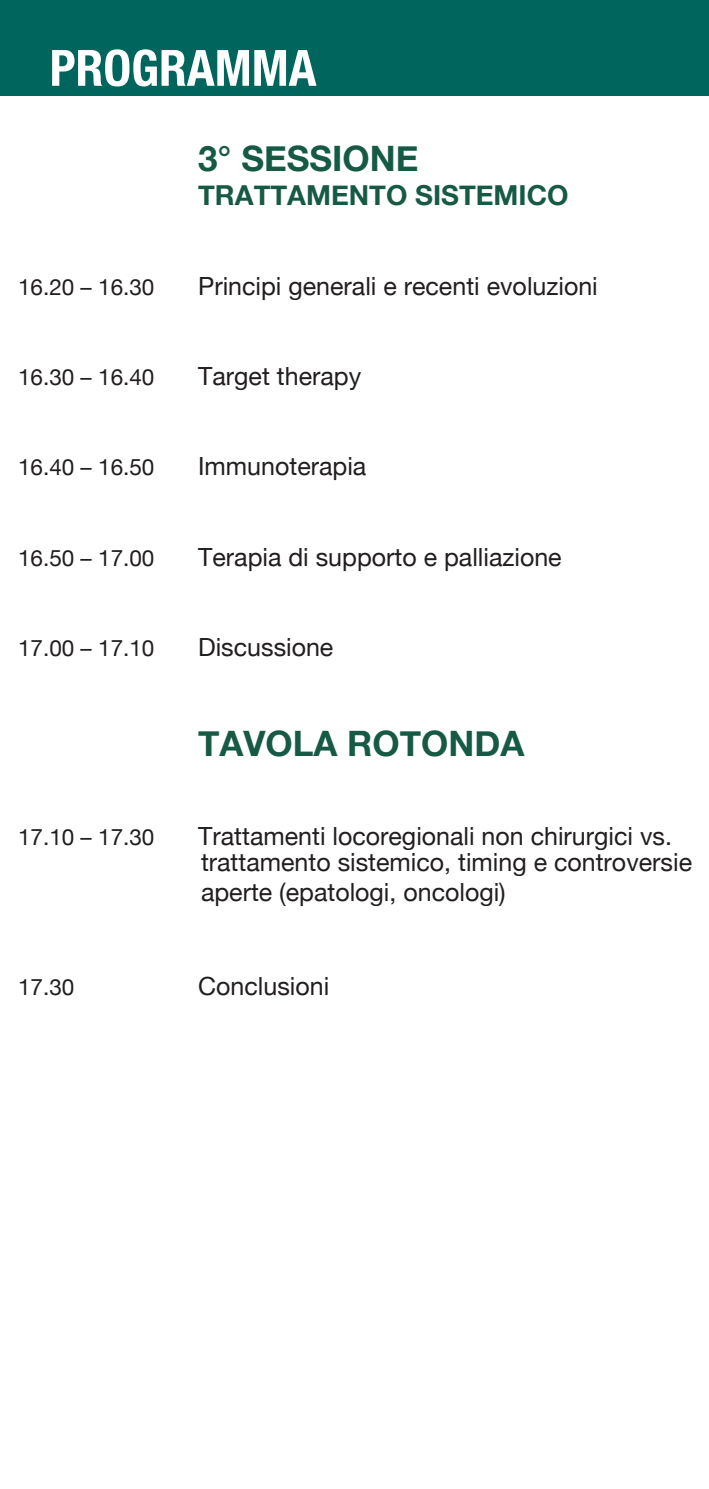
<style>
.page{position:relative;width:709px;height:1489px;background:#fff}
.page>*{position:absolute;margin:0;border:0;box-sizing:border-box;transform-origin:0 0}
.t1{font:700 condensed 50px "Helvetica Neue";color:#fff}
.t2{font:700 35px "Helvetica Neue";color:#165a46}
.t3{font:700 27.5px "Helvetica Neue";color:#165a46}
.t4{font:25px/30px "Helvetica Neue";color:#221e1f}
.t5{font:22.5px "Helvetica Neue";color:#221e1f}
</style>
<div class="page">
<div style="left:0;top:0;width:709px;height:95px;background:#00665d"></div>
<p class="t1" style="left:50px;top:38px;width:268px">PROGRAMMA</p>
<h2 class="t2" style="left:198px;top:131px;width:222px">3° SESSIONE</h2>
<p class="t3" style="left:198px;top:174px;width:372px">TRATTAMENTO SISTEMICO</p>
<p class="t5" style="left:18px;top:271px;width:138px">16.20 – 16.30</p>
<p class="t4" style="left:198px;top:273px;width:401px">Principi generali e recenti evoluzioni</p>
<p class="t5" style="left:18px;top:361px;width:138px">16.30 – 16.40</p>
<p class="t4" style="left:198px;top:363px;width:164px">Target therapy</p>
<p class="t5" style="left:18px;top:451px;width:138px">16.40 – 16.50</p>
<p class="t4" style="left:198px;top:453px;width:170px">Immunoterapia</p>
<p class="t5" style="left:18px;top:541px;width:138px">16.50 – 17.00</p>
<p class="t4" style="left:198px;top:543px;width:365px">Terapia di supporto e palliazione</p>
<p class="t5" style="left:18px;top:631px;width:138px">17.00 – 17.10</p>
<p class="t4" style="left:198px;top:633px;width:137px">Discussione</p>
<h2 class="t2" style="left:198px;top:716px;width:328px">TAVOLA ROTONDA</h2>
<p class="t5" style="left:18px;top:820px;width:138px">17.10 – 17.30</p>
<p class="t4" style="left:198px;top:822px;width:475px">Trattamenti locoregionali non chirurgici vs.</p>
<p class="t5" style="left:18px;top:970px;width:58px">17.30</p>
<p class="t4" style="left:201px;top:848px;width:492px">trattamento sistemico, timing e controversie aperte (epatologi, oncologi)</p>
<p class="t4" style="left:198px;top:972px;width:133px">Conclusioni</p>
</div>
